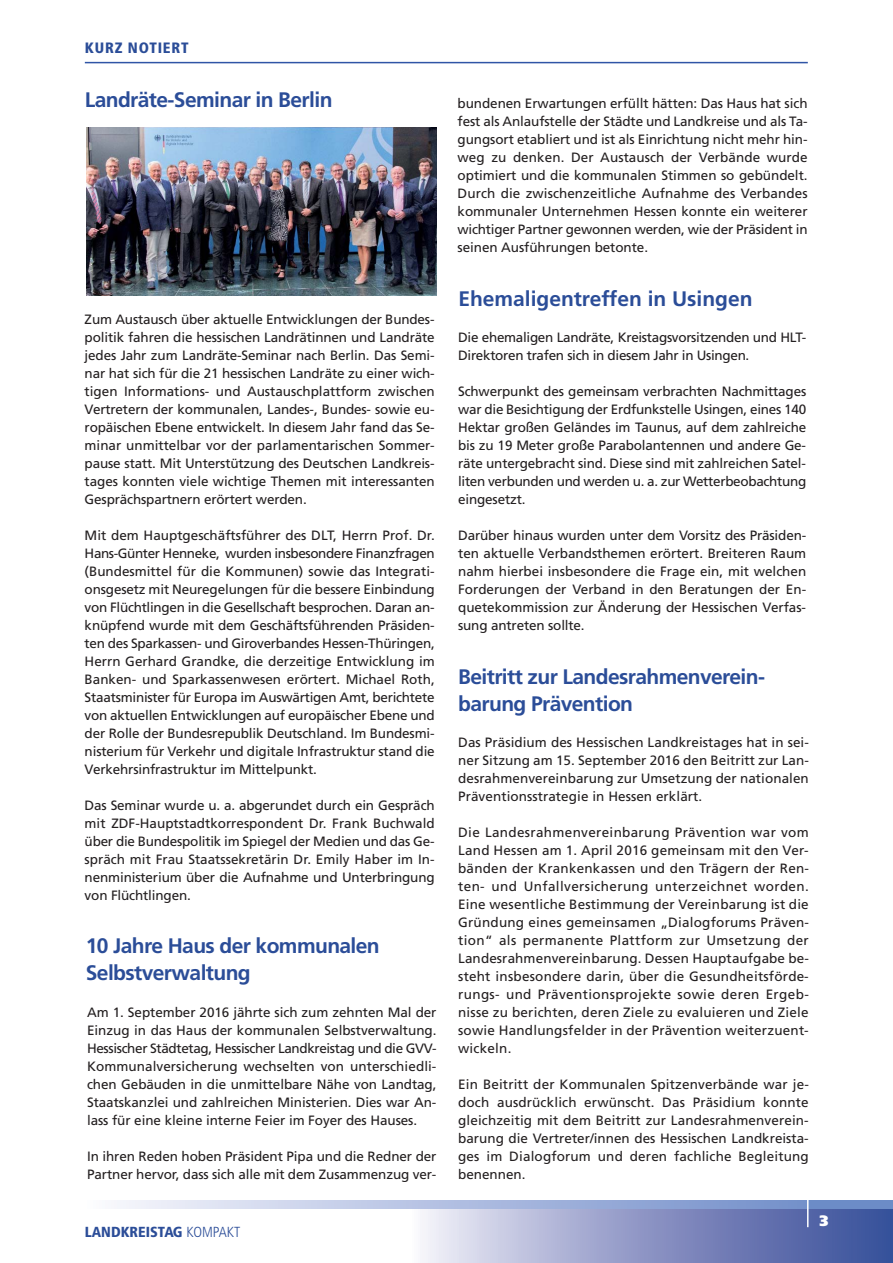
<style>
.page{position:relative;width:893px;height:1263px;background:#fff}
.page>*{position:absolute;margin:0;border:0;box-sizing:border-box;transform-origin:0 0}
.t1{font:700 21px/27px "Frutiger";letter-spacing:-.03em;color:#2b4d98}
.t2{font:700 21px "Frutiger";color:#2b4d98}
.t3{font:900 15.15px "Frutiger";color:#fff}
.t4{font:900 condensed 15px "Frutiger";letter-spacing:.05em;color:#2b4d98}
.t5{font:900 condensed 14.55px "Frutiger";color:#2b4d98}
.t6{font:13.5px/18px "Frutiger";letter-spacing:-.005em;color:#231f20;text-align:justify}
.t7{font:13.5px/18px "Frutiger";letter-spacing:-.025em;color:#231f20}
.s1{font-weight:300}
</style>
<div class="page">
<svg style="left:411px;top:1208px;width:481px;height:55px;background:#909ac6"></svg>
<svg style="left:117px;top:1200px;width:690px;height:8px;background:#b1bfe1"></svg>
<div style="left:807px;top:1200px;width:85px;height:8px;background:#6c8cc7"></div>
<hr style="left:807px;top:1190px;width:1px;height:37px;background:#fff">
<hr style="left:85px;top:62px;width:723px;height:1px;background:#3055a6">
<img style="left:86px;top:127px;width:350px;height:169px">
<p class="t4" style="left:85px;top:42px;width:105px">KURZ NOTIERT</p>
<h1 class="t1" style="left:85px;top:88px;width:249px">Landräte-Seminar in Berlin</h1>
<p class="t6" style="left:85px;top:311px;width:352px">Zum Austausch über aktuelle Entwicklungen der Bundes&shy;politik fahren die hessischen Landrätinnen und Landräte jedes Jahr zum Landräte-Seminar nach Berlin. Das Semi&shy;nar hat sich für die 21 hessischen Landräte zu einer wich&shy;tigen Informations- und Austauschplattform zwischen Vertretern der kommunalen, Landes-, Bundes- sowie eu&shy;ropäischen Ebene entwickelt. In diesem Jahr fand das Se&shy;minar unmittelbar vor der parlamentarischen Sommer&shy;pause statt. Mit Unterstützung des Deutschen Landkreis&shy;tages konnten viele wichtige Themen mit interessanten Gesprächspartnern erörtert werden.</p>
<p class="t6" style="left:85px;top:527px;width:352px">Mit dem Hauptgeschäftsführer des DLT, Herrn Prof. Dr.<br>Hans-Günter Henneke, wurden insbesondere Finanzfragen (Bundesmittel für die Kommunen) sowie das Integrati&shy;onsgesetz mit Neuregelungen für die bessere Einbindung von Flüchtlingen in die Gesellschaft besprochen. Daran an&shy;knüpfend wurde mit dem Geschäftsführenden Präsiden&shy;ten des Sparkassen- und Giroverbandes Hessen-Thüringen, Herrn Gerhard Grandke, die derzeitige Entwicklung im Banken- und Sparkassenwesen erörtert. Michael Roth, Staatsminister für Europa im Auswärtigen Amt, berichtete von aktuellen Entwicklungen auf europäischer Ebene und der Rolle der Bundesrepublik Deutschland. Im Bundesmi&shy;nisterium für Verkehr und digitale Infrastruktur stand die Verkehrsinfrastruktur im Mittelpunkt.</p>
<p class="t6" style="left:85px;top:797px;width:352px">Das Seminar wurde u. a. abgerundet durch ein Gespräch mit ZDF-Hauptstadtkorrespondent Dr. Frank Buchwald über die Bundespolitik im Spiegel der Medien und das Ge&shy;spräch mit Frau Staatssekretärin Dr. Emily Haber im In&shy;nenministerium über die Aufnahme und Unterbringung von Flüchtlingen.</p>
<h1 class="t1" style="left:86px;top:934px;width:295px">10 Jahre Haus der kommunalen<br>Selbstverwaltung</h1>
<p class="t6" style="left:87px;top:1004px;width:351px">Am 1. September 2016 jährte sich zum zehnten Mal der Einzug in das Haus der kommunalen Selbstverwaltung.<br>Hessischer Städtetag, Hessischer Landkreistag und die GVV-Kommunalversicherung wechselten von unterschiedli&shy;chen Gebäuden in die unmittelbare Nähe von Landtag, Staatskanzlei und zahlreichen Ministerien. Dies war An&shy;lass für eine kleine interne Feier im Foyer des Hauses.</p>
<p class="t6" style="left:87px;top:1148px;width:351px">In ihren Reden hoben Präsident Pipa und die Redner der<br>Partner hervor, dass sich alle mit dem Zusammenzug ver-</p>
<p class="t5" style="left:85px;top:1226px;width:157px">LANDKREISTAG <span class="s1">KOMPAKT</span></p>
<p class="t6" style="left:458px;top:95px;width:351px">bundenen Erwartungen erfüllt hätten: Das Haus hat sich fest als Anlaufstelle der Städte und Landkreise und als Ta&shy;gungsort etabliert und ist als Einrichtung nicht mehr hin&shy;weg zu denken. Der Austausch der Verbände wurde optimiert und die kommunalen Stimmen so gebündelt.<br>Durch die zwischenzeitliche Aufnahme des Verbandes kommunaler Unternehmen Hessen konnte ein weiterer wichtiger Partner gewonnen werden, wie der Präsident in seinen Ausführungen betonte.</p>
<h1 class="t2" style="left:458px;top:290px;width:296px">Ehemaligentreffen in Usingen</h1>
<p class="t7" style="left:458px;top:329px;width:350px">Die ehemaligen Landräte, Kreistagsvorsitzenden und HLT-<br>Direktoren trafen sich in diesem Jahr in Usingen.</p>
<p class="t6" style="left:458px;top:383px;width:350px">Schwerpunkt des gemeinsam verbrachten Nachmittages war die Besichtigung der Erdfunkstelle Usingen, eines 140<br>Hektar großen Geländes im Taunus, auf dem zahlreiche bis zu 19 Meter große Parabolantennen und andere Ge&shy;räte untergebracht sind. Diese sind mit zahlreichen Satel&shy;liten verbunden und werden u. a. zur Wetterbeobachtung eingesetzt.</p>
<p class="t6" style="left:458px;top:527px;width:350px">Darüber hinaus wurden unter dem Vorsitz des Präsiden&shy;ten aktuelle Verbandsthemen erörtert. Breiteren Raum nahm hierbei insbesondere die Frage ein, mit welchen Forderungen der Verband in den Beratungen der En&shy;quetekommission zur Änderung der Hessischen Verfas&shy;sung antreten sollte.</p>
<h1 class="t1" style="left:458px;top:665px;width:308px">Beitritt zur Landesrahmenverein&shy;barung Prävention</h1>
<p class="t6" style="left:458px;top:734px;width:352px">Das Präsidium des Hessischen Landkreistages hat in sei&shy;ner Sitzung am 15. September 2016 den Beitritt zur Lan&shy;desrahmenvereinbarung zur Umsetzung der nationalen Präventionsstrategie in Hessen erklärt.</p>
<p class="t6" style="left:458px;top:824px;width:352px">Die Landesrahmenvereinbarung Prävention war vom Land Hessen am 1. April 2016 gemeinsam mit den Ver&shy;bänden der Krankenkassen und den Trägern der Ren&shy;ten- und Unfallversicherung unterzeichnet worden.<br>Eine wesentliche Bestimmung der Vereinbarung ist die Gründung eines gemeinsamen „Dialogforums Präven&shy;tion“ als permanente Plattform zur Umsetzung der Landesrahmenvereinbarung. Dessen Hauptaufgabe be&shy;steht insbesondere darin, über die Gesundheitsförde&shy;rungs- und Präventionsprojekte sowie deren Ergeb&shy;nisse zu berichten, deren Ziele zu evaluieren und Ziele sowie Handlungsfelder in der Prävention weiterzuent&shy;wickeln.</p>
<p class="t6" style="left:458px;top:1076px;width:352px">Ein Beitritt der Kommunalen Spitzenverbände war je&shy;doch ausdrücklich erwünscht. Das Präsidium konnte gleichzeitig mit dem Beitritt zur Landesrahmenverein&shy;barung die Vertreter/innen des Hessischen Landkreista&shy;ges im Dialogforum und deren fachliche Begleitung benennen.</p>
<p class="t3" style="left:819px;top:1215px;width:10px">3</p>
</div>
